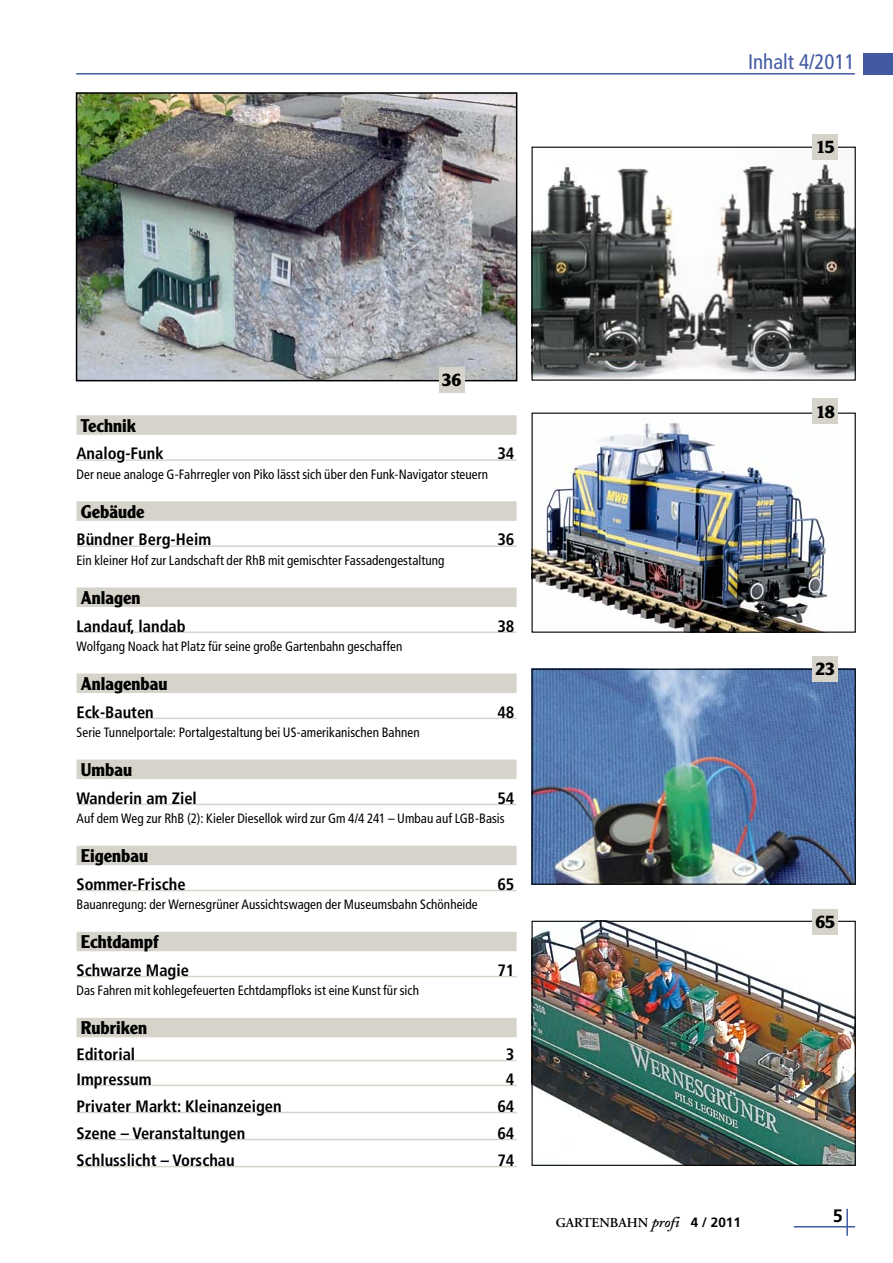
<style>
.page{position:relative;width:893px;height:1263px;background:#fff}
.page>*{position:absolute;margin:0;border:0;box-sizing:border-box;transform-origin:0 0}
.t1{font:condensed 21px "Frutiger LT";color:#415aa1}
.t2{font:700 18px "Clearface Gothic LH";color:#000}
.t3{font:700 18px "Frutiger LT";color:#000}
.t4{font:700 condensed 16.5px "Frutiger LT";color:#000}
.t5{font:condensed 13.5px "Frutiger LT";letter-spacing:.005em;color:#000}
.t6{font:600 13.5px "Adobe Garamond Pro";color:#000}
.s1{font-family:"Adobe Caslon";font-style:italic;font-size:15px}
.s2{font-family:"Frutiger LT";font-weight:700}
</style>
<div class="page">
<hr style="left:794px;top:1226px;width:61px;height:1px;background:#415aa1">
<hr style="left:846px;top:1209px;width:2px;height:27px;background:#415aa1">
<div style="left:863px;top:53px;width:30px;height:22px;background:#415aa1"></div>
<hr style="left:76px;top:73px;width:779px;height:2px;background:#415aa1">
<img style="left:79px;top:95px;width:435px;height:283px">
<div style="left:76px;top:92px;width:441px;height:289px;border:2px solid #000"></div>
<div style="left:77px;top:415px;width:440px;height:20px;background:#d6d4ca"></div>
<hr style="left:77px;top:459px;width:440px;height:2px;background:#d6d4ca">
<div style="left:77px;top:501px;width:440px;height:20px;background:#d6d4ca"></div>
<hr style="left:77px;top:545px;width:440px;height:2px;background:#d6d4ca">
<div style="left:77px;top:587px;width:440px;height:20px;background:#d6d4ca"></div>
<hr style="left:77px;top:631px;width:440px;height:2px;background:#d6d4ca">
<div style="left:77px;top:673px;width:440px;height:20px;background:#d6d4ca"></div>
<hr style="left:77px;top:718px;width:440px;height:1px;background:#d6d4ca">
<div style="left:77px;top:760px;width:440px;height:19px;background:#d6d4ca"></div>
<hr style="left:77px;top:804px;width:440px;height:1px;background:#d6d4ca">
<div style="left:77px;top:846px;width:440px;height:19px;background:#d6d4ca"></div>
<hr style="left:77px;top:890px;width:440px;height:1px;background:#d6d4ca">
<div style="left:77px;top:932px;width:440px;height:19px;background:#d6d4ca"></div>
<hr style="left:77px;top:976px;width:440px;height:1px;background:#d6d4ca">
<div style="left:77px;top:1018px;width:440px;height:19px;background:#d6d4ca"></div>
<hr style="left:77px;top:1060px;width:440px;height:1px;background:#d6d4ca">
<hr style="left:77px;top:1085px;width:440px;height:1px;background:#d6d4ca">
<hr style="left:77px;top:1112px;width:440px;height:1px;background:#d6d4ca">
<hr style="left:77px;top:1139px;width:440px;height:1px;background:#d6d4ca">
<hr style="left:77px;top:1166px;width:440px;height:1px;background:#d6d4ca">
<img style="left:533px;top:159px;width:321px;height:220px">
<div style="left:531px;top:147px;width:325px;height:234px;border:1px solid #000"></div>
<div style="left:812px;top:134px;width:26px;height:25px;background:#d6d4ca"></div>
<div style="left:439px;top:367px;width:26px;height:25px;background:#d6d4ca"></div>
<img style="left:533px;top:671px;width:321px;height:212px">
<div style="left:531px;top:669px;width:325px;height:216px;border:1px solid #000"></div>
<div style="left:812px;top:656px;width:26px;height:25px;background:#d6d4ca"></div>
<img style="left:533px;top:923px;width:321px;height:241px">
<div style="left:531px;top:921px;width:325px;height:245px;border:1px solid #000"></div>
<div style="left:812px;top:909px;width:26px;height:25px;background:#d6d4ca"></div>
<img style="left:533px;top:423px;width:300px;height:208px">
<div style="left:531px;top:413px;width:325px;height:220px;border:1px solid #000"></div>
<div style="left:812px;top:399px;width:26px;height:25px;background:#d6d4ca"></div>
<h1 class="t1" style="left:748px;top:49px;width:108px">Inhalt 4/2011</h1>
<h2 class="t2" style="left:816px;top:136px;width:21px">15</h2>
<h2 class="t2" style="left:442px;top:369px;width:21px">36</h2>
<h2 class="t2" style="left:81px;top:415px;width:56px">Technik</h2>
<p class="t4" style="left:77px;top:444px;width:89px">Analog-Funk</p>
<p class="t4" style="left:497px;top:444px;width:19px">34</p>
<p class="t5" style="left:77px;top:466px;width:413px">Der neue analoge G-Fahrregler von Piko lässt sich über den Funk-Navigator steuern</p>
<h2 class="t2" style="left:81px;top:501px;width:65px">Gebäude</h2>
<p class="t4" style="left:77px;top:530px;width:136px">Bündner Berg-Heim</p>
<p class="t4" style="left:497px;top:530px;width:19px">36</p>
<p class="t5" style="left:77px;top:552px;width:369px">Ein kleiner Hof zur Landschaft der RhB mit gemischter Fassadengestaltung</p>
<h2 class="t2" style="left:81px;top:587px;width:61px">Anlagen</h2>
<p class="t4" style="left:77px;top:616px;width:111px">Landauf, landab</p>
<p class="t4" style="left:497px;top:616px;width:19px">38</p>
<p class="t5" style="left:77px;top:638px;width:327px">Wolfgang Noack hat Platz für seine große Gartenbahn geschaffen</p>
<h2 class="t2" style="left:81px;top:673px;width:88px">Anlagenbau</h2>
<p class="t4" style="left:77px;top:702px;width:79px">Eck-Bauten</p>
<p class="t4" style="left:497px;top:702px;width:19px">48</p>
<p class="t5" style="left:77px;top:724px;width:345px">Serie Tunnelportale: Portalgestaltung bei US-amerikanischen Bahnen</p>
<h2 class="t2" style="left:81px;top:759px;width:53px">Umbau</h2>
<p class="t4" style="left:77px;top:788px;width:122px">Wanderin am Ziel</p>
<p class="t4" style="left:497px;top:788px;width:19px">54</p>
<p class="t5" style="left:77px;top:810px;width:430px">Auf dem Weg zur RhB (2): Kieler Diesellok wird zur Gm 4/4 241 – Umbau auf LGB-Basis</p>
<h2 class="t2" style="left:81px;top:845px;width:69px">Eigenbau</h2>
<p class="t4" style="left:77px;top:874px;width:111px">Sommer-Frische</p>
<p class="t4" style="left:497px;top:874px;width:19px">65</p>
<p class="t5" style="left:77px;top:896px;width:403px">Bauanregung: der Wernesgrüner Aussichtswagen der Museumsbahn Schönheide</p>
<h2 class="t2" style="left:81px;top:931px;width:79px">Echtdampf</h2>
<p class="t4" style="left:77px;top:960px;width:114px">Schwarze Magie</p>
<p class="t4" style="left:497px;top:960px;width:19px">71</p>
<p class="t5" style="left:77px;top:982px;width:344px">Das Fahren mit kohlegefeuerten Echtdampfloks ist eine Kunst für sich</p>
<h2 class="t2" style="left:81px;top:1017px;width:68px">Rubriken</h2>
<p class="t4" style="left:77px;top:1044px;width:60px">Editorial</p>
<p class="t4" style="left:506px;top:1044px;width:10px">3</p>
<p class="t4" style="left:77px;top:1069px;width:77px">Impressum</p>
<p class="t4" style="left:506px;top:1069px;width:10px">4</p>
<p class="t4" style="left:77px;top:1096px;width:207px">Privater Markt: Kleinanzeigen</p>
<p class="t4" style="left:497px;top:1096px;width:19px">64</p>
<p class="t4" style="left:77px;top:1123px;width:170px">Szene – Veranstaltungen</p>
<p class="t4" style="left:497px;top:1123px;width:19px">64</p>
<p class="t4" style="left:77px;top:1150px;width:160px">Schlusslicht – Vorschau</p>
<p class="t4" style="left:497px;top:1150px;width:19px">74</p>
<p class="t6" style="left:556px;top:1214px;width:187px">GARTENBAHN <span class="s1">profi</span> <span class="s2">4 / 2011</span></p>
<h2 class="t2" style="left:816px;top:401px;width:21px">18</h2>
<h2 class="t2" style="left:815px;top:658px;width:21px">23</h2>
<h2 class="t2" style="left:815px;top:911px;width:21px">65</h2>
<h2 class="t3" style="left:833px;top:1205px;width:12px">5</h2>
</div>
